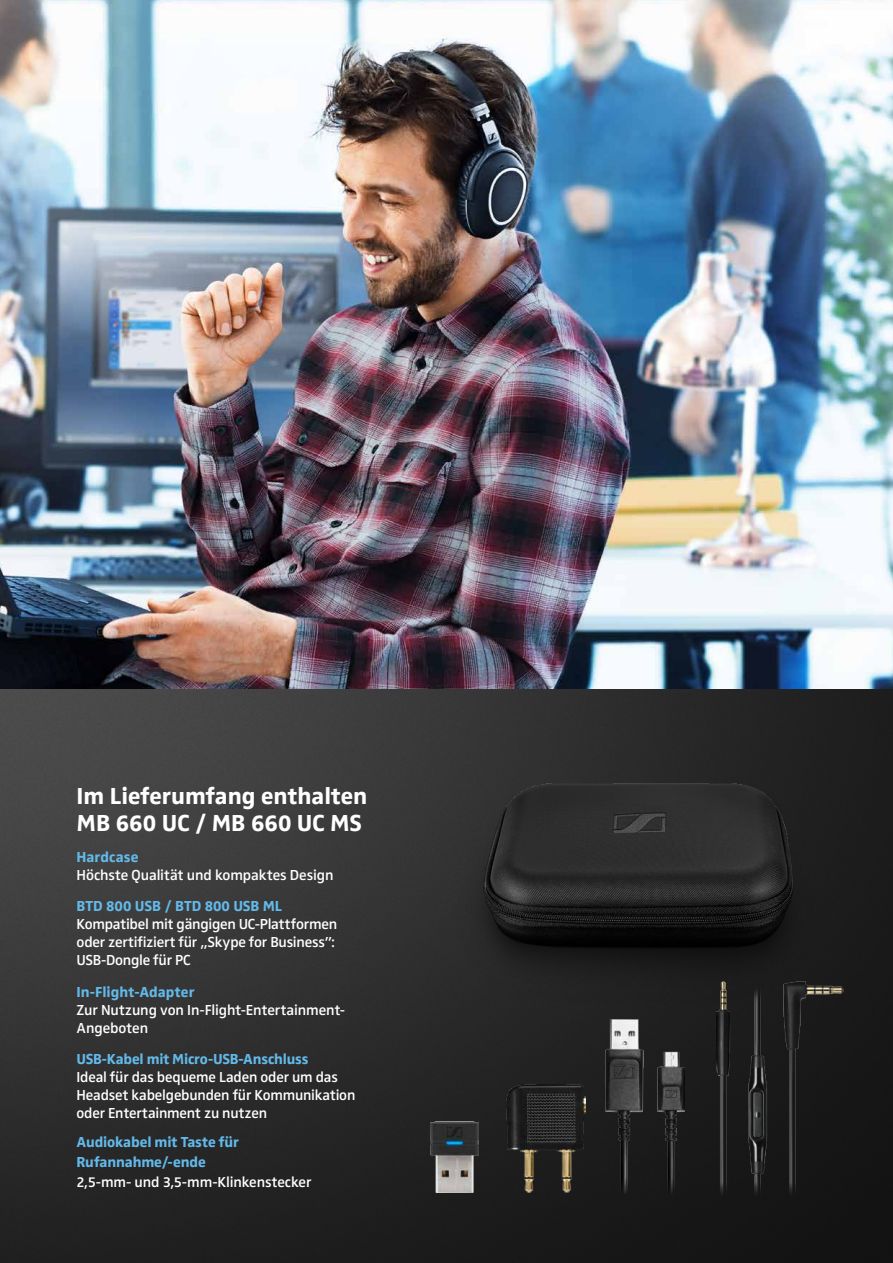
<style>
.page{position:relative;width:893px;height:1263px;background:#fff}
.page>*{position:absolute;margin:0;border:0;box-sizing:border-box;transform-origin:0 0}
.t1{font:700 24px/27px "Sennheiser";color:#fff}
.t2{font:600 15px/18px "Sennheiser";letter-spacing:-.01em;color:#fff}
.t3{font:700 15px/20.1px "Sennheiser";letter-spacing:-.005em;color:#63b9e9}
</style>
<div class="page">
<img style="left:0;top:689px;width:893px;height:574px">
<img style="left:0;top:0;width:893px;height:689px">
<img style="left:452px;top:784px;width:368px;height:219px">
<img style="left:506px;top:1085px;width:79px;height:107px">
<img style="left:430px;top:1121px;width:48px;height:71px">
<img style="left:717px;top:981px;width:126px;height:218px">
<img style="left:605px;top:1020px;width:79px;height:173px">
<h1 class="t1" style="left:77px;top:783px;width:292px">Im Lieferumfang enthalten<br>MB 660 UC / MB 660 UC MS</h1>
<p class="t3" style="left:77px;top:847px;width:64px">Hardcase</p>
<p class="t2" style="left:77px;top:866px;width:258px">Höchste Qualität und kompaktes Design</p>
<p class="t3" style="left:77px;top:896px;width:207px">BTD 800 USB / BTD 800 USB ML</p>
<p class="t2" style="left:77px;top:915px;width:262px">Kompatibel mit gängigen UC-Plattformen oder zertifiziert für „Skype for Business”:<br>USB-Dongle für PC</p>
<p class="t3" style="left:77px;top:981px;width:119px">In-Flight-Adapter</p>
<p class="t2" style="left:77px;top:1000px;width:270px">Zur Nutzung von In-Flight-Entertainment-<br>Angeboten</p>
<p class="t3" style="left:77px;top:1049px;width:233px">USB-Kabel mit Micro-USB-Anschluss</p>
<p class="t2" style="left:77px;top:1068px;width:280px">Ideal für das bequeme Laden oder um das<br>Headset kabelgebunden für Kommunikation oder Entertainment zu nutzen</p>
<p class="t3" style="left:77px;top:1132px;width:164px">Audiokabel mit Taste für<br>Rufannahme/-ende</p>
<p class="t2" style="left:77px;top:1173px;width:236px">2,5-mm- und 3,5-mm-Klinkenstecker</p>
</div>
